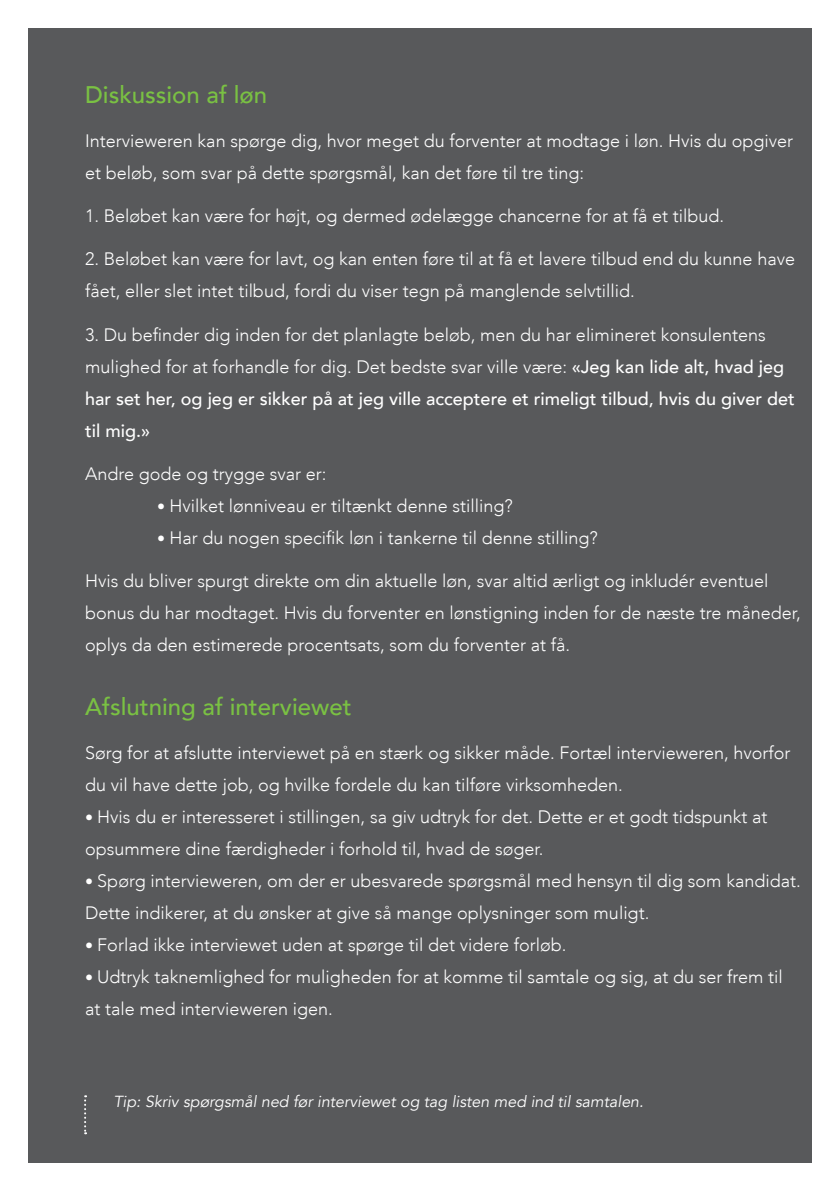
<style>
.page{position:relative;width:840px;height:1191px;background:#fff}
.page>*{position:absolute;margin:0;border:0;box-sizing:border-box;transform-origin:0 0}
.t1{font:500 24px "Avenir";color:#7ac143}
.t2{font:300 18px/32px "Avenir";color:#fff}
.t3{font:italic 16px "Avenir";color:#fff}
.s1{font-weight:500}
.s2{font-size:16px}
</style>
<div class="page">
<div style="left:28px;top:28px;width:783px;height:1134px;background:#58595b"></div>
<svg style="left:84px;top:1095px;width:2px;height:39px"></svg>
<h1 class="t1" style="left:85px;top:81px;width:183px">Diskussion af løn</h1>
<p class="t2" style="left:85px;top:124px;width:709px">Intervieweren kan spørge dig, hvor meget du forventer at modtage i løn. Hvis du opgiver et beløb, som svar på dette spørgsmål, kan det føre til tre ting:</p>
<p class="t2" style="left:85px;top:200px;width:640px">1. Beløbet kan være for højt, og dermed ødelægge chancerne for at få et tilbud.</p>
<p class="t2" style="left:85px;top:243px;width:711px">2. Beløbet kan være for lavt, og kan enten føre til at få et lavere tilbud end du kunne have fået, eller slet intet tilbud, fordi du viser tegn på manglende selvtillid.</p>
<p class="t2" style="left:85px;top:318px;width:711px">3. Du befinder dig inden for det planlagte beløb, men du har elimineret konsulentens mulighed for at forhandle for dig. Det bedste svar ville være: <span class="s1">«Jeg kan lide alt, hvad jeg har set her, og jeg er sikker på at jeg ville acceptere et rimeligt tilbud, hvis du giver det til mig.»</span></p>
<p class="t2" style="left:85px;top:458px;width:243px">Andre gode og trygge svar er:</p>
<p class="t2" style="left:157px;top:490px;width:357px"><span class="s2">•</span> Hvilket lønniveau er tiltænkt denne stilling?</p>
<p class="t2" style="left:157px;top:522px;width:442px"><span class="s2">•</span> Har du nogen specifik løn i tankerne til denne stilling?</p>
<p class="t2" style="left:85px;top:565px;width:717px">Hvis du bliver spurgt direkte om din aktuelle løn, svar altid ærligt og inkludér eventuel bonus du har modtaget. Hvis du forventer en lønstigning inden for de næste tre måneder, oplys da den estimerede procentsats, som du forventer at få.</p>
<h1 class="t1" style="left:85px;top:693px;width:268px">Afslutning af interviewet</h1>
<p class="t2" style="left:85px;top:736px;width:706px">Sørg for at afslutte interviewet på en stærk og sikker måde. Fortæl intervieweren, hvorfor du vil have dette job, og hvilke fordele du kan tilføre virksomheden.</p>
<p class="t2" style="left:85px;top:800px;width:683px"><span class="s2">•</span> Hvis du er interesseret i stillingen, sa giv udtryk for det. Dette er et godt tidspunkt at opsummere dine færdigheder i forhold til, hvad de søger.</p>
<p class="t2" style="left:85px;top:864px;width:716px"><span class="s2">•</span> Spørg intervieweren, om der er ubesvarede spørgsmål med hensyn til dig som kandidat.<br>Dette indikerer, at du ønsker at give så mange oplysninger som muligt.</p>
<p class="t2" style="left:85px;top:928px;width:483px"><span class="s2">•</span> Forlad ikke interviewet uden at spørge til det videre forløb.</p>
<p class="t2" style="left:85px;top:960px;width:699px"><span class="s2">•</span> Udtryk taknemlighed for muligheden for at komme til samtale og sig, at du ser frem til at tale med intervieweren igen.</p>
<p class="t3" style="left:113px;top:1092px;width:531px">Tip: Skriv spørgsmål ned før interviewet og tag listen med ind til samtalen.</p>
</div>
